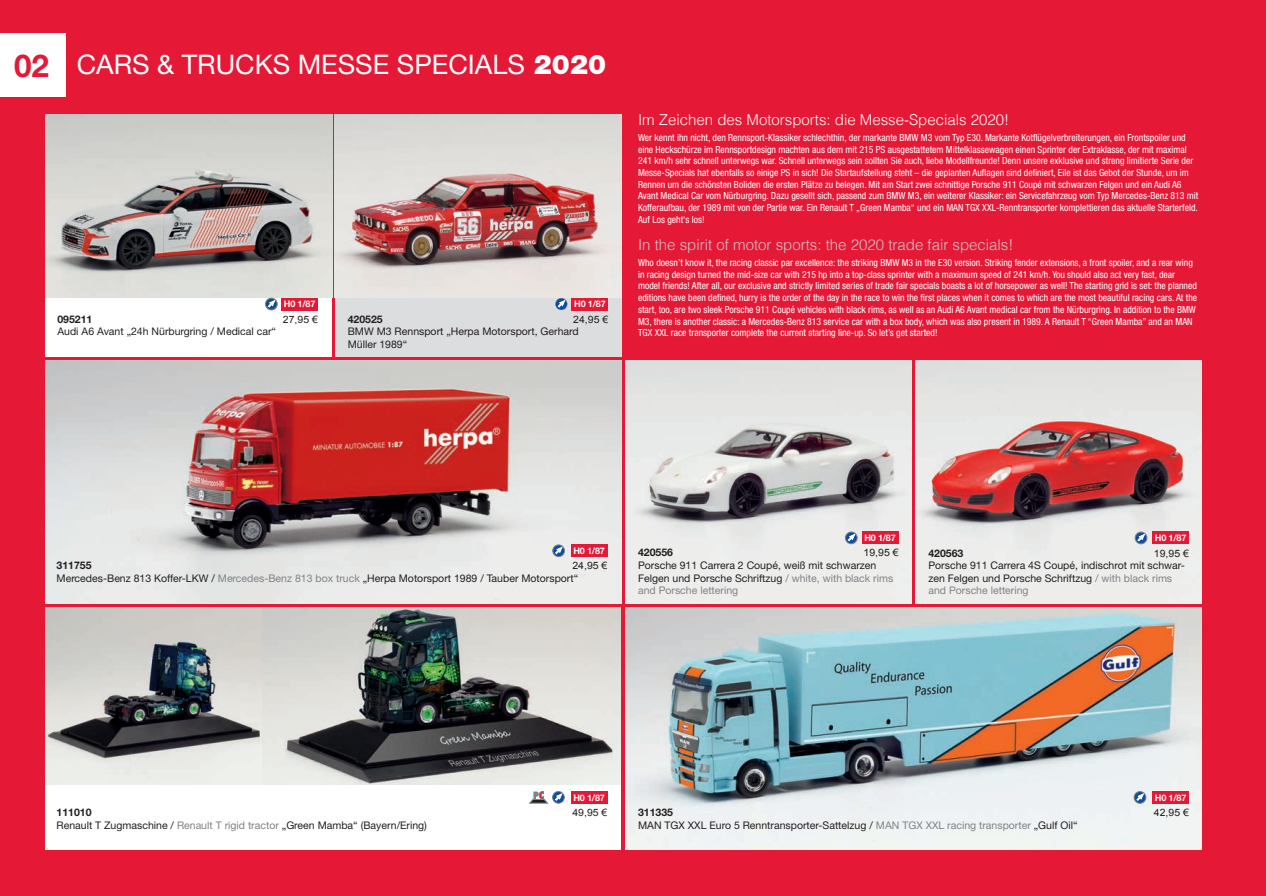
<style>
.page{position:relative;width:1266px;height:896px;background:#fff}
.page>*{position:absolute;margin:0;border:0;box-sizing:border-box;transform-origin:0 0}
.t1{font:27px "Helvetica Neue";color:#fff}
.t2{font:300 15px "Helvetica";color:#c7c8ca}
.t3{font:300 15px "Helvetica";color:#fff}
.t4{font:10.5px/12.6px "Helvetica Neue";color:#231f20}
.t5{font:700 10.5px "Helvetica Neue";color:#231f20}
.t6{font:10.05px "Arial";color:#231f20;scale:1.04 1}
.t7{font:condensed 9.75px/11.7px "Helvetica Neue";color:#fff}
.t8{font:700 9px "Helvetica Neue";letter-spacing:-.02em;color:#fff}
.s1{font-weight:700;font-size:31.5px;color:#e51836}
.s2{font-weight:900}
.s3{color:#808285}
</style>
<div class="page">
<hr style="left:1264px;top:0;width:1px;height:895px;background:#e51836">
<div style="left:0;top:0;width:1264px;height:895px;background:#e51836"></div>
<div style="left:0;top:33px;width:65px;height:64px;background:#fff"></div>
<img style="left:46px;top:360px;width:575px;height:243px">
<div style="left:46px;top:607px;width:575px;height:242px;background:#fff"></div>
<img style="left:46px;top:607px;width:217px;height:177px">
<img style="left:625px;top:607px;width:576px;height:242px">
<div style="left:570px;top:544px;width:37px;height:12px;background:#e51836"></div>
<div style="left:570px;top:791px;width:37px;height:12px;background:#e51836"></div>
<div style="left:1152px;top:791px;width:36px;height:12px;background:#e51836"></div>
<img style="left:625px;top:360px;width:286px;height:243px">
<div style="left:46px;top:114px;width:286px;height:242px;background:#fff"></div>
<div style="left:335px;top:114px;width:286px;height:242px;background:#dcdddf"></div>
<img style="left:46px;top:114px;width:286px;height:184px">
<img style="left:915px;top:360px;width:286px;height:243px">
<svg style="left:555px;top:298px;width:12px;height:12px"></svg>
<div style="left:265px;top:298px;width:12px;height:12px;border:1px solid #808285;border-radius:50%"></div>
<svg style="left:265px;top:300px;width:10px;height:10px"></svg>
<div style="left:552px;top:544px;width:12px;height:12px;border:1px solid #808285;border-radius:50%"></div>
<svg style="left:552px;top:547px;width:10px;height:9px"></svg>
<div style="left:845px;top:531px;width:12px;height:13px;border:1px solid #808285;border-radius:50%"></div>
<svg style="left:845px;top:534px;width:10px;height:9px"></svg>
<div style="left:1134px;top:532px;width:12px;height:12px;border:1px solid #808285;border-radius:50%"></div>
<svg style="left:1135px;top:534px;width:9px;height:9px"></svg>
<div style="left:552px;top:791px;width:12px;height:12px;border:1px solid #808285;border-radius:50%"></div>
<div style="left:1134px;top:791px;width:11px;height:12px;background:#8e949b;border-radius:50%"></div>
<div style="left:1133px;top:791px;width:12px;height:12px;border:1px solid #808285;border-radius:50%"></div>
<svg style="left:1133px;top:793px;width:10px;height:10px"></svg>
<svg style="left:529px;top:791px;width:33px;height:12px"></svg>
<img style="left:263px;top:607px;width:357px;height:177px">
<img style="left:335px;top:114px;width:286px;height:184px">
<div style="left:861px;top:532px;width:37px;height:12px;background:#e51836"></div>
<div style="left:571px;top:298px;width:37px;height:12px;background:#e51836"></div>
<div style="left:281px;top:298px;width:37px;height:12px;background:#e51836"></div>
<div style="left:1152px;top:532px;width:36px;height:12px;background:#e51836"></div>
<h1 class="t1" style="left:14px;top:48px;width:593px"><span class="s1">02</span> CARS &amp; TRUCKS MESSE SPECIALS <span class="s2">2020</span></h1>
<p class="t8" style="left:284px;top:298px;width:33px">H0 1/87</p>
<p class="t8" style="left:574px;top:298px;width:33px">H0 1/87</p>
<p class="t5" style="left:57px;top:312px;width:37px">095211</p>
<p class="t6" style="left:283px;top:312px;width:35px">27,95 €</p>
<p class="t4" style="left:57px;top:325px;width:220px">Audi A6 Avant „24h Nürburgring / Medical car“</p>
<p class="t5" style="left:348px;top:312px;width:37px">420525</p>
<p class="t6" style="left:573px;top:312px;width:35px">24,95 €</p>
<p class="t4" style="left:348px;top:325px;width:232px">BMW M3 Rennsport „Herpa Motorsport, Gerhard<br>Müller 1989“</p>
<h2 class="t3" style="left:638px;top:107px;width:372px">Im Zeichen des Motorsports: die Messe-Specials 2020!</h2>
<p class="t7" style="left:638px;top:131px;width:562px">Wer kennt ihn nicht, den Rennsport-Klassiker schlechthin, der markante BMW M3 vom Typ E30. Markante Kotflügelverbreiterungen, ein Frontspoiler und eine Heckschürze im Rennsportdesign machten aus dem mit 215 PS ausgestattetem Mittelklassewagen einen Sprinter der Extraklasse, der mit maximal 241 km/h sehr schnell unterwegs war. Schnell unterwegs sein sollten Sie auch, liebe Modellfreunde! Denn unsere exklusive und streng limitierte Serie der Messe-Specials hat ebenfalls so einige PS in sich! Die Startaufstellung steht – die geplanten Auflagen sind definiert, Eile ist das Gebot der Stunde, um im Rennen um die schönsten Boliden die ersten Plätze zu belegen. Mit am Start zwei schnittige Porsche 911 Coupé mit schwarzen Felgen und ein Audi A6<br>Avant Medical Car vom Nürburgring. Dazu gesellt sich, passend zum BMW M3, ein weiterer Klassiker: ein Servicefahrzeug vom Typ Mercedes-Benz 813 mit Kofferaufbau, der 1989 mit von der Partie war. Ein Renault T „Green Mamba“ und ein MAN TGX XXL-Renntransporter komplettieren das aktuelle Starterfeld.<br>Auf Los geht‘s los!</p>
<p class="t7" style="left:638px;top:257px;width:560px">Who doesn’t know it, the racing classic par excellence: the striking BMW M3 in the E30 version. Striking fender extensions, a front spoiler, and a rear wing in racing design turned the mid-size car with 215 hp into a top-class sprinter with a maximum speed of 241 km/h. You should also act very fast, dear model friends! After all, our exclusive and strictly limited series of trade fair specials boasts a lot of horsepower as well! The starting grid is set: the planned editions have been defined, hurry is the order of the day in the race to win the first places when it comes to which are the most beautiful racing cars. At the start, too, are two sleek Porsche 911 Coupé vehicles with black rims, as well as an Audi A6 Avant medical car from the Nürburgring. In addition to the BMW M3, there is another classic: a Mercedes-Benz 813 service car with a box body, which was also present in 1989. A Renault T “Green Mamba” and an MAN TGX XXL race transporter complete the current starting line-up. So let’s get started!</p>
<h2 class="t2" style="left:638px;top:232px;width:377px">In the spirit of motor sports: the 2020 trade fair specials!</h2>
<p class="t8" style="left:573px;top:545px;width:33px">H0 1/87</p>
<p class="t5" style="left:57px;top:559px;width:37px">311755</p>
<p class="t6" style="left:572px;top:559px;width:35px">24,95 €</p>
<p class="t4" style="left:57px;top:571px;width:523px">Mercedes-Benz 813 Koffer-LKW / <span class="s3">Mercedes-Benz 813 box truck</span> „Herpa Motorsport 1989 / Tauber Motorsport“</p>
<p class="t8" style="left:864px;top:532px;width:33px">H0 1/87</p>
<p class="t5" style="left:638px;top:546px;width:37px">420556</p>
<p class="t6" style="left:863px;top:546px;width:35px">19,95 €</p>
<p class="t4" style="left:638px;top:559px;width:257px">Porsche 911 Carrera 2 Coupé, weiß mit schwarzen<br>Felgen und Porsche Schriftzug <span class="s3">/ white, with black rims and Porsche lettering</span></p>
<p class="t8" style="left:1154px;top:532px;width:33px">H0 1/87</p>
<p class="t5" style="left:928px;top:546px;width:37px">420563</p>
<p class="t6" style="left:1153px;top:546px;width:35px">19,95 €</p>
<p class="t4" style="left:928px;top:559px;width:258px">Porsche 911 Carrera 4S Coupé, indischrot mit schwar&shy;zen Felgen und Porsche Schriftzug <span class="s3">/ with black rims and Porsche lettering</span></p>
<p class="t8" style="left:573px;top:791px;width:33px">H0 1/87</p>
<p class="t8" style="left:1154px;top:791px;width:33px">H0 1/87</p>
<p class="t5" style="left:57px;top:805px;width:37px">111010</p>
<p class="t6" style="left:572px;top:805px;width:35px">49,95 €</p>
<p class="t4" style="left:57px;top:818px;width:372px">Renault T Zugmaschine / <span class="s3">Renault T rigid tractor</span> „Green Mamba“ (Bayern/Ering)</p>
<p class="t5" style="left:638px;top:805px;width:37px">311335</p>
<p class="t6" style="left:1153px;top:805px;width:35px">42,95 €</p>
<p class="t4" style="left:638px;top:818px;width:441px">MAN TGX XXL Euro 5 Renntransporter-Sattelzug / <span class="s3">MAN TGX XXL racing transporter</span> „Gulf Oil“</p>
</div>
